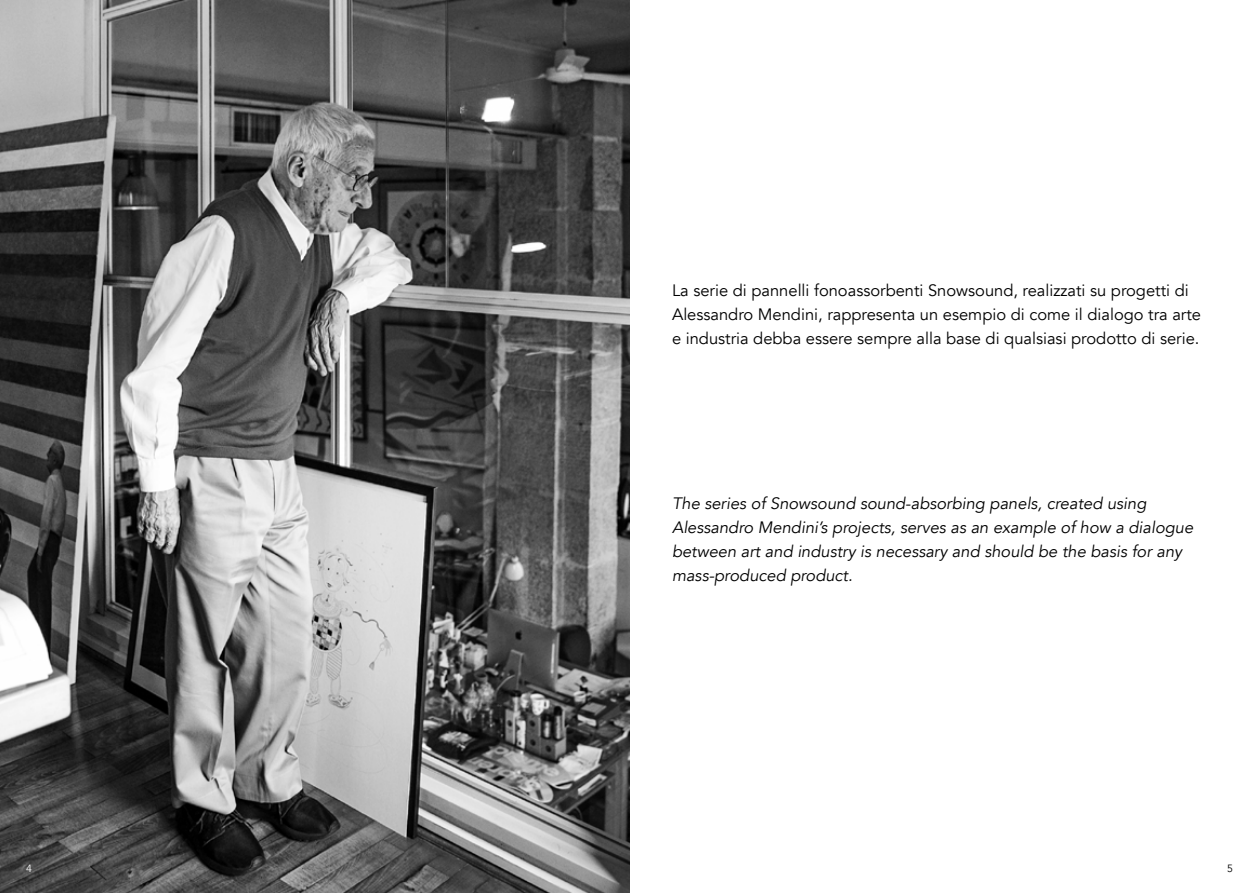
<style>
.page{position:relative;width:1259px;height:893px;background:#fff}
.page>*{position:absolute;margin:0;border:0;box-sizing:border-box;transform-origin:0 0}
.t1{font:italic 16.5px/24px "Avenir";color:#000}
.t2{font:16.5px/24px "Avenir";color:#000}
.t3{font:10.5px "Avenir";color:#000}
.t4{font:10.5px "Avenir";color:#fff}
</style>
<div class="page">
<img style="left:0;top:0;width:629px;height:893px">
<p class="t4" style="left:26px;top:862px;width:7px">4</p>
<p class="t2" style="left:672px;top:279px;width:530px">La serie di pannelli fonoassorbenti Snowsound, realizzati su progetti di<br>Alessandro Mendini, rappresenta un esempio di come il dialogo tra arte e industria debba essere sempre alla base di qualsiasi prodotto di serie.</p>
<p class="t1" style="left:672px;top:492px;width:523px">The series of Snowsound sound-absorbing panels, created using Alessandro Mendini’s projects, serves as an example of how a dialogue between art and industry is necessary and should be the basis for any mass-produced product.</p>
<p class="t3" style="left:1227px;top:862px;width:7px">5</p>
</div>
